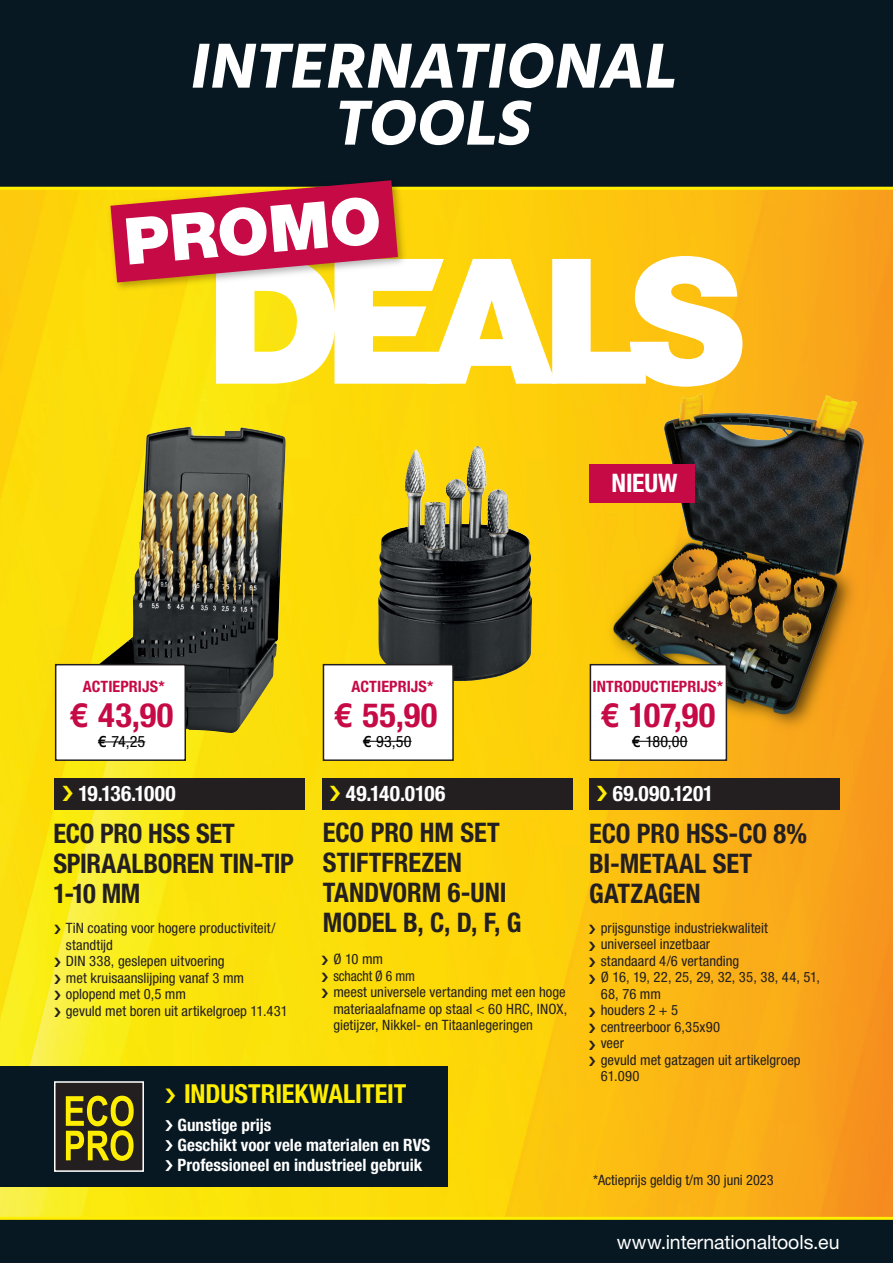
<style>
.page{position:relative;width:893px;height:1263px;background:#fff}
.page>*{position:absolute;margin:0;border:0;box-sizing:border-box;transform-origin:0 0}
.t1{font:900 64.8px "Helvetica Neue";color:#fff}
.t2{font:700 condensed 33.45px "Helvetica Neue";letter-spacing:.015em;color:#c60a45}
.t3{font:700 condensed 27px/30px "Helvetica Neue";letter-spacing:-.005em;color:#231f20}
.t4{font:700 condensed 26.25px "Helvetica Neue";color:#ffee01}
.t5{font:700 condensed 25.5px "Helvetica Neue";letter-spacing:-.01em;color:#fff}
.t6{font:700 condensed 21.3px "Helvetica Neue";letter-spacing:.01em;color:#fff}
.t7{font:700 condensed 21.3px "Helvetica Neue";letter-spacing:-.015em;color:#fff}
.t8{font:19.5px "Helvetica Neue";letter-spacing:-.005em;color:#fff}
.t9{font:700 condensed 17.1px/19.6px "Helvetica Neue";color:#fff}
.t10{font:700 condensed 15.6px "Helvetica Neue";letter-spacing:.005em;color:#c60a45}
.t11{font:condensed 15.6px "Helvetica Neue";letter-spacing:.015em;color:#000}
.t12{font:condensed 14.25px/16.5px "Helvetica Neue";color:#231f20}
.s1{font-stretch:normal}
.s2{font-weight:500;font-stretch:normal}
</style>
<div class="page">
<img style="left:0;top:190px;width:893px;height:1027px">
<div style="left:0;top:1218px;width:893px;height:45px;background:#071822"></div>
<div style="left:0;top:0;width:893px;height:187px;background:#071822"></div>
<svg style="left:193px;top:43px;width:448px;height:45px"></svg>
<svg style="left:647px;top:44px;width:27px;height:44px"></svg>
<svg style="left:339px;top:100px;width:192px;height:45px"></svg>
<hr style="left:0;top:187px;width:893px;height:3px;background:#ffee01">
<img style="left:104px;top:186px;width:6px;height:110px">
<svg style="left:110px;top:180px;width:632px;height:207px"></svg>
<img style="left:576px;top:370px;width:317px;height:376px">
<img style="left:78px;top:427px;width:208px;height:306px">
<img style="left:421px;top:448px;width:53px;height:77px">
<div style="left:56px;top:665px;width:129px;height:95px;background:#fff"></div>
<div style="left:55px;top:664px;width:131px;height:97px;border:2px solid #231f20"></div>
<hr style="left:98px;top:741px;width:47px;height:1px;background:#000">
<hr style="left:0;top:1217px;width:893px;height:3px;background:#ffee01">
<div style="left:54px;top:778px;width:251px;height:32px;background:#231f20"></div>
<div style="left:323px;top:665px;width:130px;height:95px;background:#fff"></div>
<div style="left:323px;top:664px;width:131px;height:97px;border:2px solid #231f20"></div>
<hr style="left:363px;top:741px;width:49px;height:1px;background:#000">
<div style="left:590px;top:665px;width:136px;height:95px;background:#fff"></div>
<div style="left:590px;top:664px;width:137px;height:97px;border:2px solid #231f20"></div>
<hr style="left:632px;top:741px;width:56px;height:1px;background:#000">
<div style="left:322px;top:778px;width:250px;height:32px;background:#231f20"></div>
<div style="left:589px;top:778px;width:251px;height:32px;background:#231f20"></div>
<div style="left:589px;top:465px;width:105px;height:38px;background:#c60a45"></div>
<div style="left:0;top:1066px;width:447px;height:120px;background:#071822"></div>
<div style="left:55px;top:1082px;width:88px;height:89px;background:#231f20"></div>
<svg style="left:66px;top:1096px;width:68px;height:65px"></svg>
<div style="left:54px;top:1081px;width:90px;height:91px;border:2px solid #fff"></div>
<svg style="left:589px;top:924px;width:6px;height:10px"></svg>
<svg style="left:589px;top:941px;width:6px;height:9px"></svg>
<svg style="left:589px;top:957px;width:6px;height:10px"></svg>
<svg style="left:589px;top:974px;width:6px;height:9px"></svg>
<svg style="left:589px;top:1007px;width:6px;height:9px"></svg>
<svg style="left:589px;top:1023px;width:6px;height:10px"></svg>
<svg style="left:589px;top:1040px;width:6px;height:9px"></svg>
<svg style="left:589px;top:1056px;width:6px;height:10px"></svg>
<svg style="left:322px;top:955px;width:6px;height:10px"></svg>
<svg style="left:322px;top:972px;width:6px;height:9px"></svg>
<svg style="left:322px;top:988px;width:6px;height:10px"></svg>
<svg style="left:54px;top:925px;width:6px;height:9px"></svg>
<svg style="left:54px;top:958px;width:6px;height:9px"></svg>
<svg style="left:54px;top:974px;width:6px;height:10px"></svg>
<svg style="left:54px;top:991px;width:6px;height:9px"></svg>
<svg style="left:54px;top:1007px;width:11px;height:11px"></svg>
<h1 class="t1" style="left:121px;top:203px;width:259px;rotate:-5deg">PROMO</h1>
<h3 class="t5" style="left:612px;top:468px;width:67px">NIEUW</h3>
<p class="t10" style="left:83px;top:677px;width:83px">ACTIEPRIJS*</p>
<h2 class="t2" style="left:70px;top:695px;width:105px"><span class="s1">€</span> 43,90</h2>
<p class="t11" style="left:98px;top:733px;width:49px"><span class="s2">€</span> 74,25</p>
<h3 class="t7" style="left:78px;top:780px;width:99px">19.136.1000</h3>
<h3 class="t3" style="left:54px;top:818px;width:242px">ECO PRO HSS SET<br>SPIRAALBOREN TIN-TIP<br>1-10 MM</h3>
<p class="t12" style="left:66px;top:920px;width:224px">TiN coating voor hogere productiviteit/ standtijd<br>DIN 338, geslepen uitvoering<br>met kruisaanslijping vanaf 3 mm oplopend met 0,5 mm<br>gevuld met boren uit artikelgroep 11.431</p>
<p class="t10" style="left:352px;top:677px;width:83px">ACTIEPRIJS*</p>
<h2 class="t2" style="left:334px;top:695px;width:105px"><span class="s1">€</span> 55,90</h2>
<p class="t11" style="left:363px;top:732px;width:50px"><span class="s2">€</span> 93,50</p>
<p class="t10" style="left:593px;top:677px;width:132px">INTRODUCTIEPRIJS*</p>
<h2 class="t2" style="left:601px;top:695px;width:116px"><span class="s1">€</span> 107,90</h2>
<p class="t11" style="left:632px;top:732px;width:57px"><span class="s2">€</span> 180,00</p>
<h3 class="t6" style="left:346px;top:780px;width:101px">49.140.0106</h3>
<h3 class="t6" style="left:613px;top:780px;width:102px">69.090.1201</h3>
<h3 class="t3" style="left:323px;top:817px;width:200px">ECO PRO HM SET<br>STIFTFREZEN<br>TANDVORM 6-UNI<br>MODEL B, C, D, F, G</h3>
<p class="t12" style="left:333px;top:951px;width:236px">Ø 10 mm<br>schacht Ø 6 mm<br>meest universele vertanding met een hoge materiaalafname op staal &lt; 60 HRC, INOX, gietijzer, Nikkel- en Titaanlegeringen</p>
<h3 class="t3" style="left:589px;top:818px;width:219px">ECO PRO HSS-CO 8%<br>BI-METAAL SET<br>GATZAGEN</h3>
<p class="t12" style="left:601px;top:919px;width:221px">prijsgunstige industriekwaliteit universeel inzetbaar<br>standaard 4/6 vertanding<br>Ø 16, 19, 22, 25, 29, 32, 35, 38, 44, 51,<br>68, 76 mm<br>houders 2 + 5<br>centreerboor 6,35x90<br>veer<br>gevuld met gatzagen uit artikelgroep<br>61.090</p>
<h3 class="t4" style="left:184px;top:1077px;width:224px">INDUSTRIEKWALITEIT</h3>
<p class="t9" style="left:178px;top:1115px;width:254px">Gunstige prijs<br>Geschikt voor vele materialen en RVS<br>Professioneel en industrieel gebruik</p>
<p class="t12" style="left:593px;top:1171px;width:182px">*Actieprijs geldig t/m 30 juni 2023</p>
<h3 class="t8" style="left:617px;top:1230px;width:224px">www.internationaltools.eu</h3>
</div>
